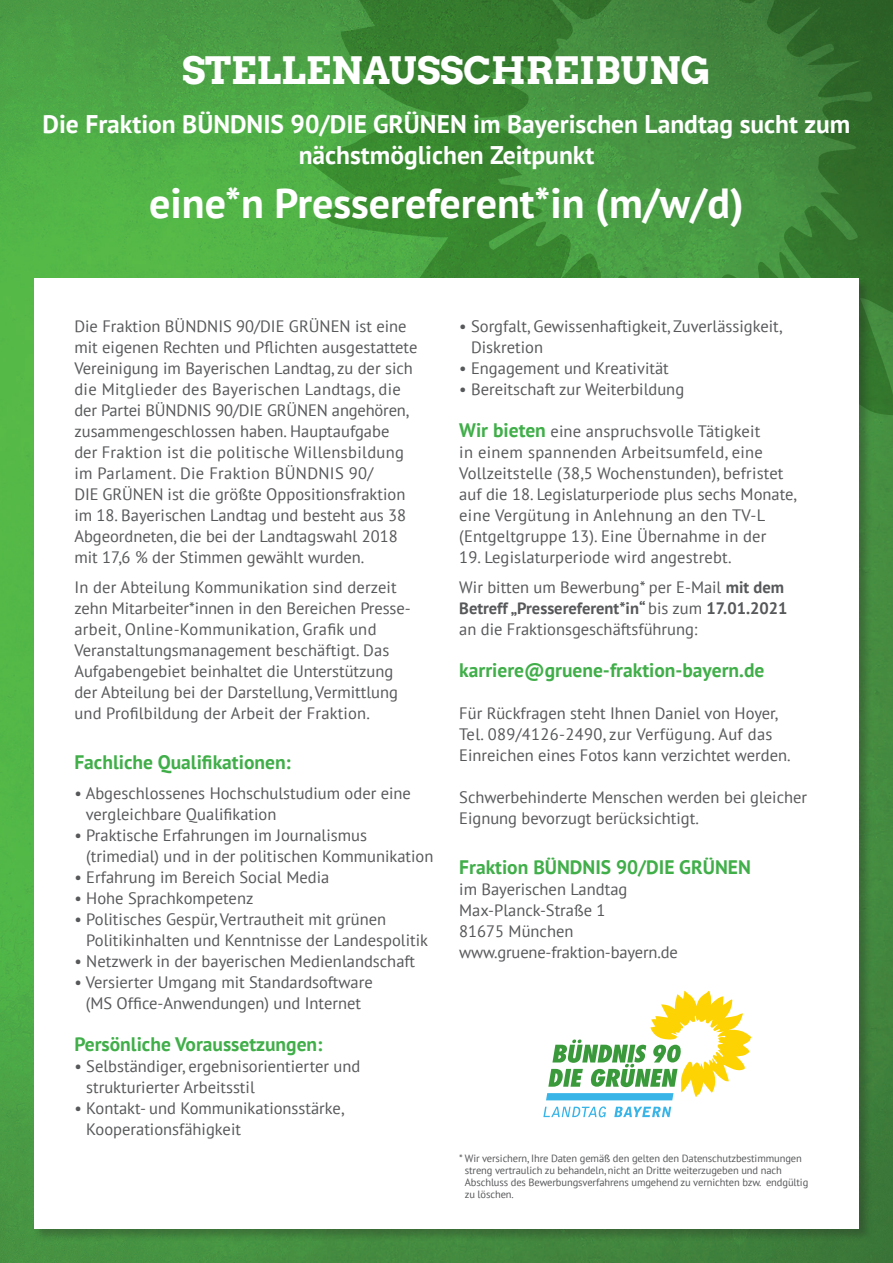
<style>
.page{position:relative;width:893px;height:1263px;background:#fff}
.page>*{position:absolute;margin:0;border:0;box-sizing:border-box;transform-origin:0 0}
.t1{font:700 42px "PT Sans";color:#fff}
.t2{font:37.5px "Arvo Gr 00 F Cn";color:#fff}
.t3{font:700 25.5px/30.6px "PT Sans";color:#fff;text-align:center}
.t4{font:700 19.5px "PT Sans";color:#40ae49}
.t5{font:16.5px/21px "PT Sans";color:#57585a}
.t6{font:10.5px/12px "PT Sans";letter-spacing:-.01em;color:#57585a}
.s1{font-weight:700;font-size:19.5px;color:#40ae49}
.s2{font-weight:700}
</style>
<div class="page">
<img style="left:0;top:0;width:893px;height:1263px">
<svg style="left:308px;top:0;width:585px;height:528px;background:#3f8a39"></svg>
<div style="left:33px;top:277px;width:839px;height:965px;background:#231f20;opacity:.3"></div>
<div style="left:34px;top:279px;width:825px;height:950px;background:#fff"></div>
<svg style="left:546px;top:991px;width:206px;height:109px"></svg>
<svg style="left:543px;top:1106px;width:128px;height:11px"></svg>
<h2 class="t2" style="left:183px;top:45px;width:529px">STELLENAUSSCHREIBUNG</h2>
<h3 class="t3" style="left:43px;top:108px;width:809px">Die Fraktion BÜNDNIS 90/DIE GRÜNEN im Bayerischen Landtag sucht zum nächstmöglichen Zeitpunkt</h3>
<h1 class="t1" style="left:149px;top:176px;width:596px">eine*n Pressereferent*in (m/w/d)</h1>
<p class="t5" style="left:74px;top:315px;width:344px">Die Fraktion BÜNDNIS 90/DIE GRÜNEN ist eine mit eigenen Rechten und Pflichten ausgestattete Vereinigung im Bayerischen Landtag, zu der sich die Mitglieder des Bayerischen Landtags, die der Partei BÜNDNIS 90/DIE GRÜNEN angehören, zusammengeschlossen haben. Hauptaufgabe<br>der Fraktion ist die politische Willensbildung im Parlament. Die Fraktion BÜNDNIS 90/<br>DIE GRÜNEN ist die größte Oppositionsfraktion im 18. Bayerischen Landtag und besteht aus 38<br>Abgeordneten, die bei der Landtagswahl 2018 mit 17,6 % der Stimmen gewählt wurden.</p>
<p class="t5" style="left:74px;top:576px;width:338px">In der Abteilung Kommunikation sind derzeit zehn Mitarbeiter*innen in den Bereichen Presse&shy;arbeit, Online-Kommunikation, Grafik und Veranstaltungsmanagement beschäftigt. Das Aufgabengebiet beinhaltet die Unterstützung der Abteilung bei der Darstellung, Vermittlung und Profilbildung der Arbeit der Fraktion.</p>
<p class="t4" style="left:74px;top:749px;width:218px">Fachliche Qualifikationen:</p>
<p class="t5" style="left:86px;top:782px;width:327px;text-indent:-11px">• Abgeschlossenes Hochschulstudium oder eine vergleichbare Qualifikation</p>
<p class="t5" style="left:86px;top:824px;width:349px;text-indent:-12px">• Praktische Erfahrungen im Journalismus (trimedial) und in der politischen Kommunikation</p>
<p class="t5" style="left:74px;top:866px;width:256px">• Erfahrung im Bereich Social Media</p>
<p class="t5" style="left:74px;top:887px;width:181px">• Hohe Sprachkompetenz</p>
<p class="t5" style="left:86px;top:908px;width:343px;text-indent:-12px">• Politisches Gespür, Vertrautheit mit grünen<br>Politikinhalten und Kenntnisse der Landespolitik</p>
<p class="t5" style="left:74px;top:950px;width:342px">• Netzwerk in der bayerischen Medienlandschaft</p>
<p class="t5" style="left:74px;top:971px;width:300px;text-align:center">• Versierter Umgang mit Standardsoftware (MS Office-Anwendungen) und Internet</p>
<p class="t4" style="left:74px;top:1031px;width:250px">Persönliche Voraussetzungen:</p>
<p class="t5" style="left:86px;top:1055px;width:276px;text-indent:-12px">• Selbständiger, ergebnisorientierter und strukturierter Arbeitsstil</p>
<p class="t5" style="left:86px;top:1097px;width:259px;text-indent:-12px">• Kontakt- und Kommunikationsstärke,<br>Kooperationsfähigkeit</p>
<p class="t5" style="left:471px;top:315px;width:313px;text-indent:-12px">• Sorgfalt, Gewissenhaftigkeit, Zuverlässigkeit,<br>Diskretion</p>
<p class="t5" style="left:459px;top:357px;width:211px">• Engagement und Kreativität</p>
<p class="t5" style="left:459px;top:378px;width:226px">• Bereitschaft zur Weiterbildung</p>
<p class="t5" style="left:459px;top:420px;width:339px"><span class="s1">Wir bieten</span> eine anspruchsvolle Tätigkeit<br>in einem spannenden Arbeitsumfeld, eine Vollzeitstelle (38,5 Wochenstunden), befristet auf die 18. Legislaturperiode plus sechs Monate, eine Vergütung in Anlehnung an den TV-L (Entgeltgruppe 13). Eine Übernahme in der</p>
<p class="t5" style="left:459px;top:542px;width:326px;line-height:29.5px">19. Legislaturperiode wird angestrebt.<br>Wir bitten um Bewerbung* per E-Mail <span class="s2">mit dem</span></p>
<p class="t5" style="left:459px;top:597px;width:330px"><span class="s2">Betreff „Pressereferent*in“</span> bis zum <span class="s2">17.01.2021 </span>an die Fraktionsgeschäftsführung:</p>
<p class="t4" style="left:459px;top:657px;width:307px">karriere@gruene-fraktion-bayern.de</p>
<p class="t5" style="left:459px;top:702px;width:333px">Für Rückfragen steht Ihnen Daniel von Hoyer,<br>Tel. 089/4126-2490, zur Verfügung. Auf das<br>Einreichen eines Fotos kann verzichtet werden.</p>
<p class="t5" style="left:459px;top:786px;width:349px">Schwerbehinderte Menschen werden bei gleicher<br>Eignung bevorzugt berücksichtigt.</p>
<p class="t4" style="left:459px;top:854px;width:293px">Fraktion BÜNDNIS 90/DIE GRÜNEN</p>
<p class="t5" style="left:459px;top:878px;width:220px">im Bayerischen Landtag<br>Max-Planck-Straße 1<br>81675 München www.gruene-fraktion-bayern.de</p>
<p class="t6" style="left:465px;top:1152px;width:345px;text-indent:-6px">* Wir versichern, Ihre Daten gemäß den gelten den Datenschutzbestimmungen streng vertraulich zu behandeln, nicht an Dritte weiterzugeben und nach Abschluss des Bewerbungsverfahrens umgehend zu vernichten bzw. endgültig zu löschen.</p>
</div>
